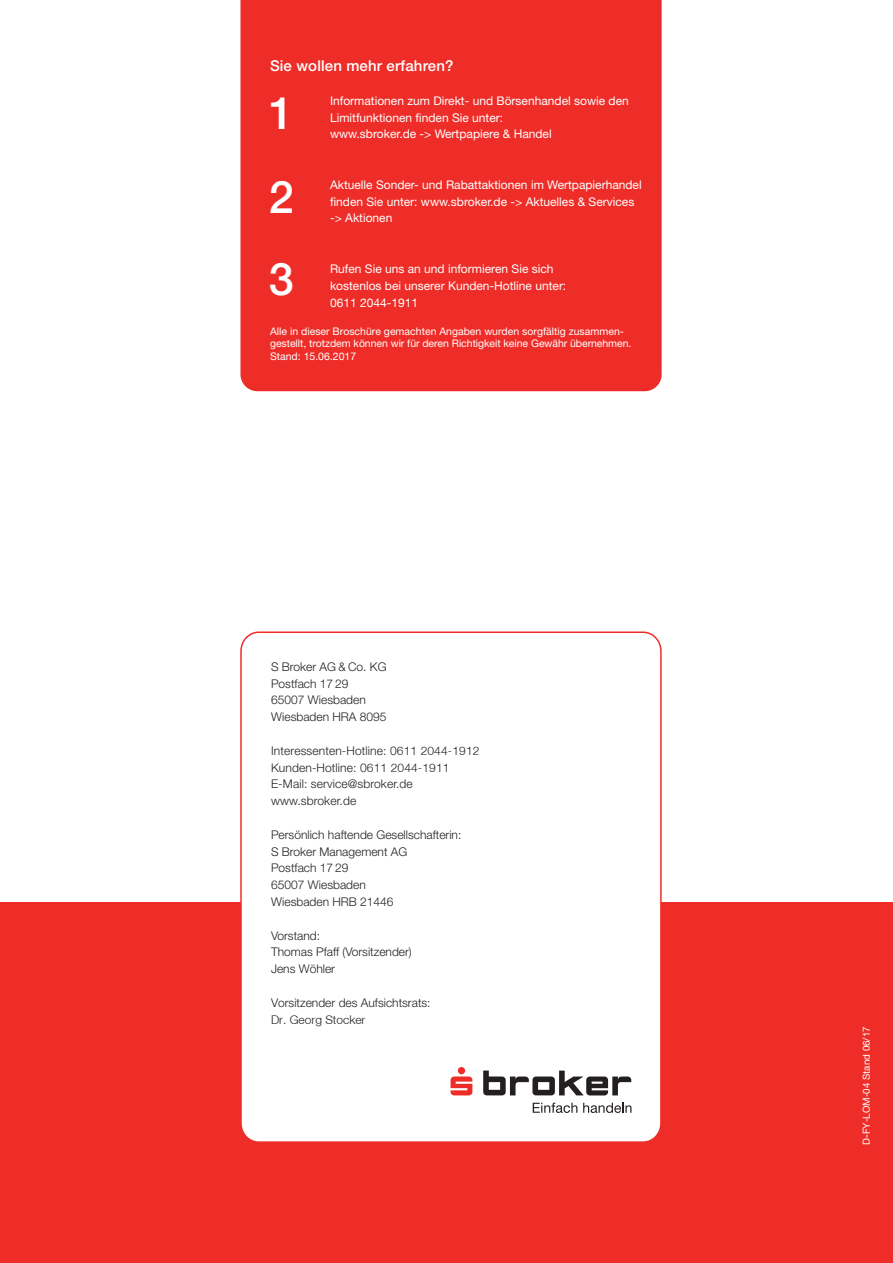
<style>
.page{position:relative;width:893px;height:1263px;background:#fff}
.page>*{position:absolute;margin:0;border:0;box-sizing:border-box;transform-origin:0 0}
.t1{font:500 45px/83.4px "Helvetica Neue";color:#fff;text-align:justify}
.t2{font:500 15px "Helvetica Neue";letter-spacing:.01em;color:#fff}
.t3{font:300 12px/16.8px "Helvetica Neue";color:#231f20}
.t4{font:12px/16.8px "Helvetica Neue";color:#fff}
.t5{font:10.5px/12.6px "Helvetica Neue";color:#fff}
.t6{font:9.75px "Helvetica Neue";color:#fff}
</style>
<div class="page">
<div style="left:0;top:902px;width:893px;height:361px;background:#ee2d28"></div>
<div style="left:240px;top:0;width:422px;height:391px;background:#ee2d28"></div>
<div style="left:241px;top:632px;width:420px;height:510px;background:#fff;border-radius:18px"></div>
<div style="left:240px;top:631px;width:422px;height:512px;border:2px solid #ee2d28;border-radius:18px"></div>
<svg style="left:451px;top:1067px;width:21px;height:28px"></svg>
<svg style="left:483px;top:1070px;width:148px;height:25px"></svg>
<svg style="left:533px;top:1102px;width:44px;height:11px"></svg>
<svg style="left:583px;top:1103px;width:48px;height:10px"></svg>
<p class="t2" style="left:270px;top:57px;width:185px">Sie wollen mehr erfahren?</p>
<p class="t4" style="left:330px;top:92px;width:300px">Informationen zum Direkt- und Börsenhandel sowie den<br>Limitfunktionen finden Sie unter:<br>www.sbroker.de -&gt; Wertpapiere &amp; Handel</p>
<p class="t4" style="left:330px;top:176px;width:313px">Aktuelle Sonder- und Rabattaktionen im Wertpapierhandel finden Sie unter: www.sbroker.de -&gt; Aktuelles &amp; Services -&gt; Aktionen</p>
<h1 class="t1" style="left:269px;top:70px;width:27px">1<br>2<br>3</h1>
<p class="t5" style="left:270px;top:324px;width:363px">Alle in dieser Broschüre gemachten Angaben wurden sorgfältig zusammen&shy;gestellt, trotzdem können wir für deren Richtigkeit keine Gewähr übernehmen.<br>Stand: 15.06.2017</p>
<p class="t4" style="left:330px;top:260px;width:238px">Rufen Sie uns an und informieren Sie sich kostenlos bei unserer Kunden-Hotline unter:<br>0611 2044-1911</p>
<p class="t3" style="left:271px;top:658px;width:117px">S Broker AG &amp; Co. KG<br>Postfach 17 29<br>65007 Wiesbaden<br>Wiesbaden HRA 8095</p>
<p class="t3" style="left:271px;top:742px;width:210px">Interessenten-Hotline: 0611 2044-1912<br>Kunden-Hotline: 0611 2044-1911<br>E-Mail: service@sbroker.de www.sbroker.de</p>
<p class="t3" style="left:271px;top:826px;width:192px">Persönlich haftende Gesellschafterin:<br>S Broker Management AG<br>Postfach 17 29<br>65007 Wiesbaden<br>Wiesbaden HRB 21446</p>
<p class="t3" style="left:271px;top:927px;width:142px">Vorstand:<br>Thomas Pfaff (Vorsitzender)<br>Jens Wöhler</p>
<p class="t3" style="left:271px;top:994px;width:161px">Vorsitzender des Aufsichtsrats:<br>Dr. Georg Stocker</p>
<p class="t6" style="left:861px;top:1145px;width:120px;rotate:-90deg">D-FY-LOM-04 Stand 06/17</p>
</div>
